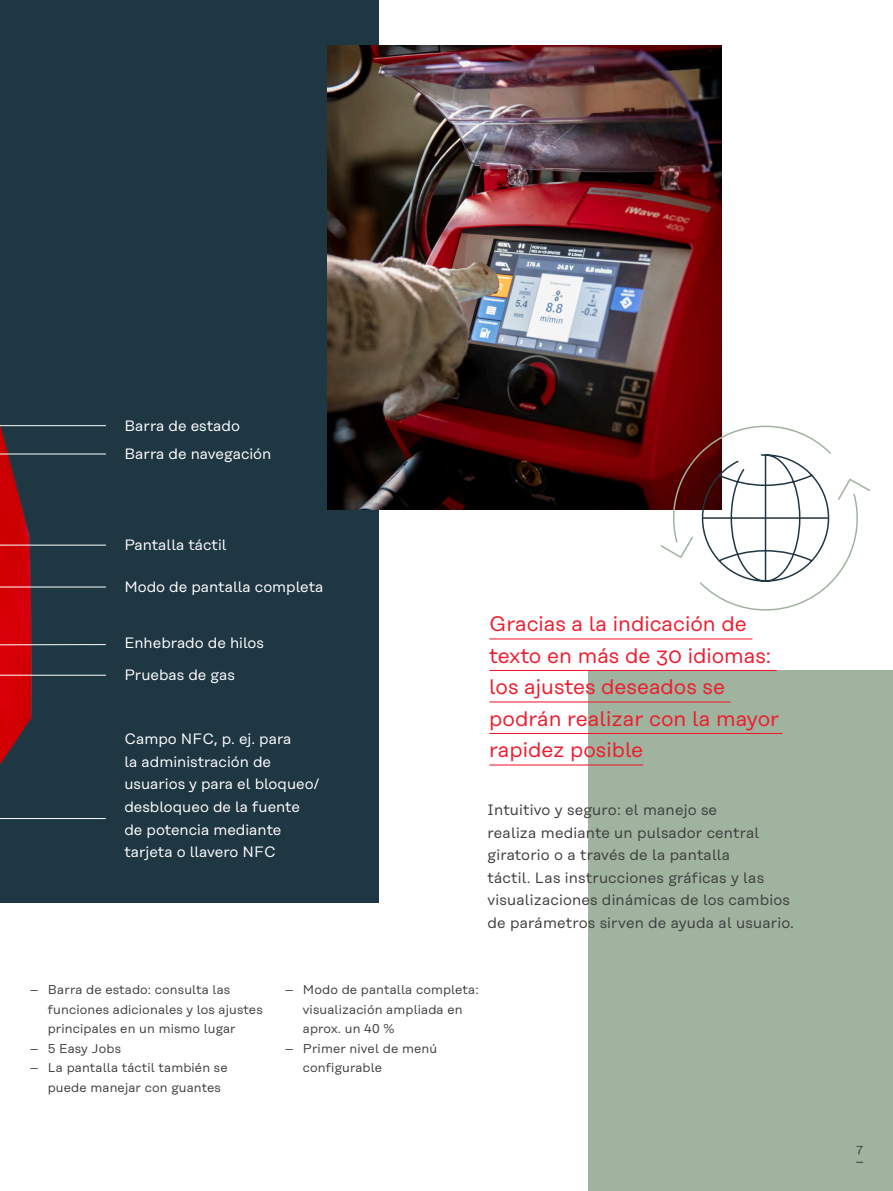
<style>
.page{position:relative;width:893px;height:1191px;background:#fff}
.page>*{position:absolute;margin:0;border:0;box-sizing:border-box;transform-origin:0 0}
.t1{font:21px/31.5px "Rational Text";color:#ee1b2d}
.t2{font:15px/22.5px "Rational Text";color:#fff}
.t3{font:15px/22.5px "Rational Text";letter-spacing:.01em;color:#3e3e3f}
.t4{font:12.75px/19.5px "Rational Text";letter-spacing:.01em;color:#3e3e3f}
.t5{font:12px "Rational Text";color:#3e3e3f}
</style>
<div class="page">
<div style="left:589px;top:670px;width:304px;height:521px;background:#9fb39e"></div>
<div style="left:0;top:0;width:378px;height:902px;background:#1f3643"></div>
<img style="left:327px;top:45px;width:395px;height:465px">
<img style="left:0;top:423px;width:106px;height:397px">
<hr style="left:0;top:425px;width:106px;height:1px;background:#fff">
<hr style="left:0;top:453px;width:106px;height:1px;background:#fff">
<hr style="left:0;top:545px;width:106px;height:1px;background:#fff">
<hr style="left:0;top:586px;width:106px;height:1px;background:#fff">
<hr style="left:0;top:644px;width:106px;height:1px;background:#fff">
<svg style="left:0;top:674px;width:106px;height:145px"></svg>
<svg style="left:659px;top:415px;width:211px;height:196px"></svg>
<hr style="left:489px;top:638px;width:263px;height:1px;background:#ee1b2d">
<hr style="left:489px;top:670px;width:288px;height:1px;background:#ee1b2d">
<hr style="left:489px;top:701px;width:242px;height:1px;background:#ee1b2d">
<hr style="left:489px;top:733px;width:293px;height:1px;background:#ee1b2d">
<hr style="left:489px;top:764px;width:154px;height:1px;background:#ee1b2d">
<p class="t2" style="left:124px;top:411px;width:149px;line-height:28.3px">Barra de estado<br>Barra de navegación</p>
<p class="t2" style="left:124px;top:534px;width:104px">Pantalla táctil</p>
<p class="t2" style="left:124px;top:575px;width:201px">Modo de pantalla completa</p>
<p class="t2" style="left:124px;top:627px;width:141px;line-height:32.1px">Enhebrado de hilos<br>Pruebas de gas</p>
<p class="t2" style="left:124px;top:728px;width:197px">Campo NFC, p. ej. para<br>la administración de usuarios y para el bloqueo/ desbloqueo de la fuente de potencia mediante tarjeta o llavero NFC</p>
<h1 class="t1" style="left:489px;top:608px;width:291px">Gracias a la indicación de texto en más de 30 idiomas: los ajustes deseados se podrán realizar con la mayor rapidez posible</h1>
<p class="t3" style="left:488px;top:798px;width:308px">Intuitivo y seguro: el manejo se<br>realiza mediante un pulsador central giratorio o a través de la pantalla<br>táctil. Las instrucciones gráficas y las visualizaciones dinámicas de los cambios de parámetros sirven de ayuda al usuario.</p>
<p class="t4" style="left:48px;top:980px;width:216px;text-indent:-18px">– Barra de estado: consulta las funciones adicionales y los ajustes principales en un mismo lugar</p>
<p class="t4" style="left:30px;top:1038px;width:93px">– 5 Easy Jobs</p>
<p class="t4" style="left:48px;top:1058px;width:181px;text-indent:-18px">– La pantalla táctil también se puede manejar con guantes</p>
<p class="t4" style="left:303px;top:980px;width:177px;text-indent:-18px">– Modo de pantalla completa: visualización ampliada en aprox. un 40 %</p>
<p class="t4" style="left:303px;top:1038px;width:136px;text-indent:-18px">– Primer nivel de menú configurable</p>
<p class="t5" style="left:856px;top:1142px;width:8px">7</p>
</div>
